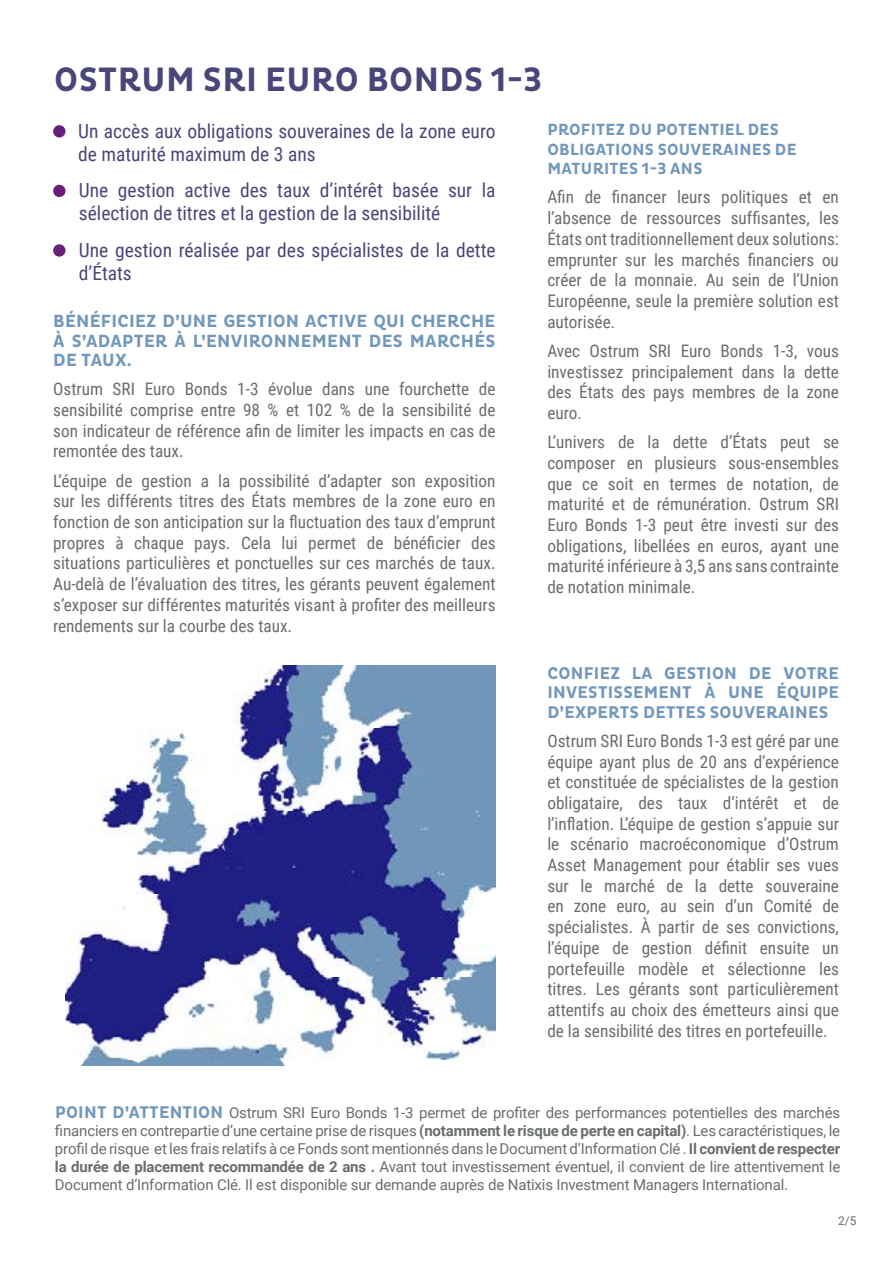
<style>
.page{position:relative;width:893px;height:1263px;background:#fff}
.page>*{position:absolute;margin:0;border:0;box-sizing:border-box;transform-origin:0 0}
.t1{font:700 34.5px "Pluto Cond";letter-spacing:.015em;color:#49477a}
.t2{font:19.5px/23.4px "Roboto Condensed";color:#49477a}
.t3{font:700 18px/19.5px "Pluto Cond";letter-spacing:.015em;color:#7197ba;text-align:justify}
.t4{font:17.25px/20.7px "Roboto Condensed";color:#696d6f;text-align:justify}
.t5{font:700 17.25px/19.5px "Pluto Cond";letter-spacing:.015em;color:#7197ba;text-align:justify}
.t6{font:700 16.5px/19.5px "Pluto Cond";letter-spacing:.015em;color:#7197ba}
.t7{font:15px/18px "Roboto";letter-spacing:-.01em;color:#696d6f;text-align:justify}
.t8{font:12px "Roboto";color:#696c6f}
.s1{font-family:"Pluto Cond";font-weight:700;font-size:17.25px;color:#7197ba}
.s2{font-weight:700}
</style>
<div class="page">
<div style="left:53px;top:125px;width:12px;height:13px;background:#681f79;border-radius:50%"></div>
<div style="left:53px;top:185px;width:12px;height:12px;background:#681f79;border-radius:50%"></div>
<div style="left:53px;top:244px;width:12px;height:13px;background:#681f79;border-radius:50%"></div>
<img style="left:65px;top:666px;width:431px;height:399px">
<h1 class="t1" style="left:54px;top:60px;width:490px">OSTRUM SRI EURO BONDS 1-3</h1>
<p class="t2" style="left:78px;top:118px;width:419px">Un accès aux obligations souveraines de la zone euro de maturité maximum de 3 ans</p>
<p class="t2" style="left:79px;top:178px;width:418px">Une gestion active des taux d’intérêt basée sur la sélection de titres et la gestion de la sensibilité</p>
<p class="t2" style="left:79px;top:237px;width:418px">Une gestion réalisée par des spécialistes de la dette d’États</p>
<p class="t3" style="left:53px;top:312px;width:444px">BÉNÉFICIEZ D’UNE GESTION ACTIVE QUI CHERCHE À S’ADAPTER À L’ENVIRONNEMENT DES MARCHÉS DE TAUX.</p>
<p class="t4" style="left:53px;top:378px;width:444px">Ostrum SRI Euro Bonds 1-3 évolue dans une fourchette de sensibilité comprise entre 98 % et 102 % de la sensibilité de son indicateur de référence afin de limiter les impacts en cas de remontée des taux.</p>
<p class="t4" style="left:53px;top:469px;width:444px">L’équipe de gestion a la possibilité d’adapter son exposition sur les différents titres des États membres de la zone euro en fonction de son anticipation sur la fluctuation des taux d’emprunt propres à chaque pays. Cela lui permet de bénéficier des situations particulières et ponctuelles sur ces marchés de taux.<br>Au-delà de l’évaluation des titres, les gérants peuvent également s’exposer sur différentes maturités visant à profiter des meilleurs rendements sur la courbe des taux.</p>
<p class="t6" style="left:547px;top:120px;width:251px">PROFITEZ DU POTENTIEL DES<br>OBLIGATIONS SOUVERAINES DE<br>MATURITES 1-3 ANS</p>
<p class="t4" style="left:547px;top:186px;width:293px">Afin de financer leurs politiques et en l’absence de ressources suffisantes, les États ont traditionnellement deux solutions: emprunter sur les marchés financiers ou créer de la monnaie. Au sein de l’Union Européenne, seule la première solution est autorisée.</p>
<p class="t4" style="left:547px;top:340px;width:293px">Avec Ostrum SRI Euro Bonds 1-3, vous investissez principalement dans la dette des États des pays membres de la zone euro.</p>
<p class="t4" style="left:547px;top:431px;width:293px">L’univers de la dette d’États peut se composer en plusieurs sous-ensembles que ce soit en termes de notation, de maturité et de rémunération. Ostrum SRI Euro Bonds 1-3 peut être investi sur des obligations, libellées en euros, ayant une maturité inférieure à 3,5 ans sans contrainte de notation minimale.</p>
<p class="t5" style="left:547px;top:663px;width:293px">CONFIEZ LA GESTION DE VOTRE INVESTISSEMENT À UNE ÉQUIPE D’EXPERTS DETTES SOUVERAINES</p>
<p class="t4" style="left:547px;top:730px;width:293px">Ostrum SRI Euro Bonds 1-3 est géré par une équipe ayant plus de 20 ans d’expérience et constituée de spécialistes de la gestion obligataire, des taux d’intérêt et de l’inflation. L’équipe de gestion s’appuie sur le scénario macroéconomique d’Ostrum Asset Management pour établir ses vues sur le marché de la dette souveraine en zone euro, au sein d’un Comité de spécialistes. À partir de ses convictions, l’équipe de gestion définit ensuite un portefeuille modèle et sélectionne les titres. Les gérants sont particulièrement attentifs au choix des émetteurs ainsi que de la sensibilité des titres en portefeuille.</p>
<p class="t7" style="left:55px;top:1103px;width:787px"><span class="s1">POINT D’ATTENTION</span> Ostrum SRI Euro Bonds 1-3 permet de profiter des performances potentielles des marchés financiers en contrepartie d’une certaine prise de risques <span class="s2">(notamment le risque de perte en capital)</span>. Les caractéristiques, le profil de risque et les frais relatifs à ce Fonds sont mentionnés dans le Document d’Information Clé . <span class="s2">Il convient de respecter la durée de placement recommandée de 2 ans .</span> Avant tout investissement éventuel, il convient de lire attentivement le Document d’Information Clé. Il est disponible sur demande auprès de Natixis Investment Managers International.</p>
<p class="t8" style="left:838px;top:1212px;width:20px">2/5</p>
</div>
